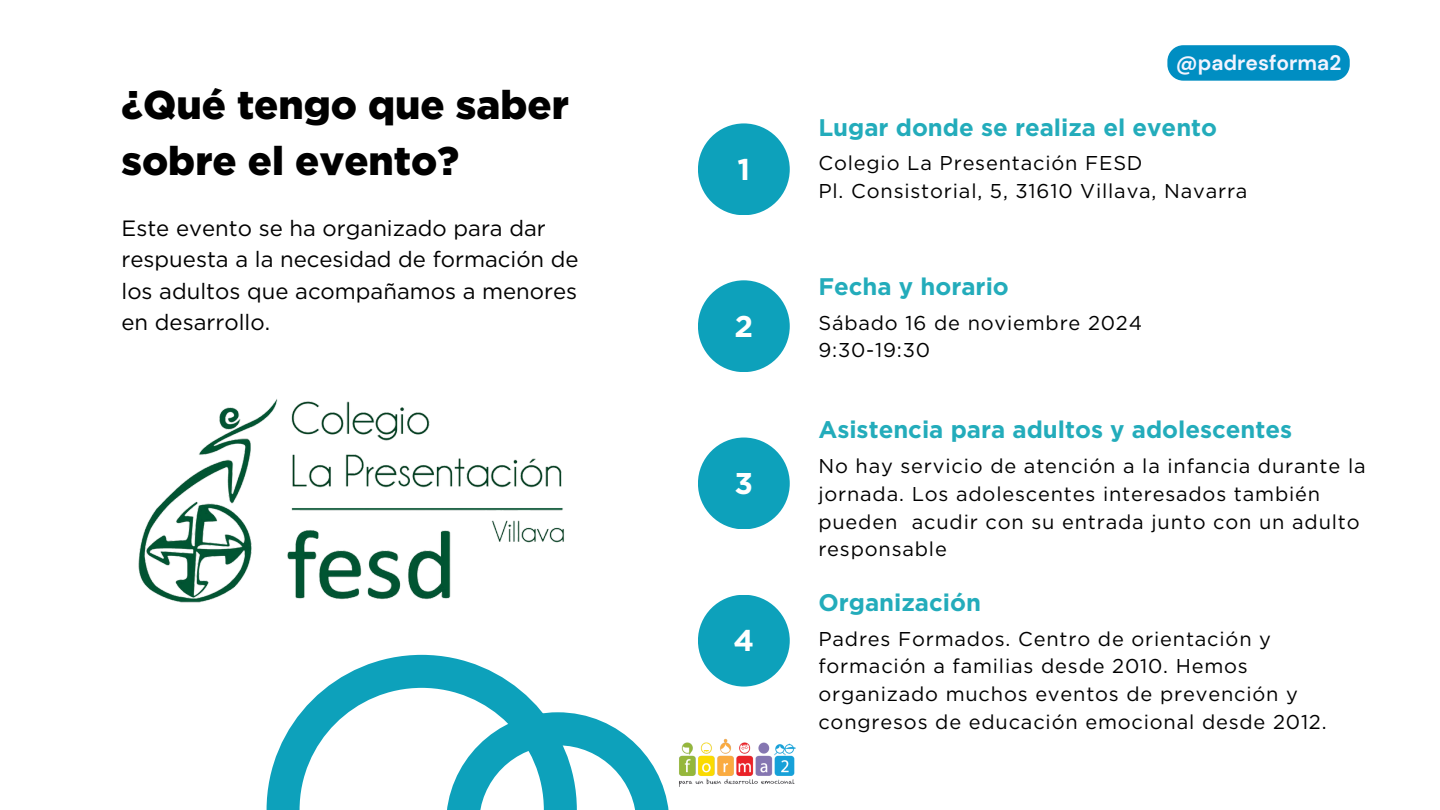
<style>
.page{position:relative;width:1440px;height:810px;background:#fff}
.page>*{position:absolute;margin:0;border:0;box-sizing:border-box;transform-origin:0 0}
.t1{font:900 40px/55.5px "Gotham";color:#000}
.t2{font:700 30px "Gotham";color:#fff}
.t3{font:700 24px "Gotham";color:#23acbb}
.t4{font:22.1px/31.3px "Gotham";color:#000}
.t5{font:700 21px "DM Sans";color:#f2f4ff}
.t6{font:20px/27.8px "Gotham";letter-spacing:.04em;color:#000}
</style>
<div class="page">
<div style="left:698px;top:123px;width:92px;height:92px;background:#0da1bb;border-radius:50%"></div>
<div style="left:698px;top:280px;width:92px;height:92px;background:#0da1bb;border-radius:50%"></div>
<div style="left:698px;top:438px;width:92px;height:91px;background:#0da1bb;border-radius:50%"></div>
<div style="left:698px;top:595px;width:92px;height:92px;background:#0da1bb;border-radius:50%"></div>
<svg style="left:577px;top:714px;width:92px;height:96px"></svg>
<svg style="left:267px;top:655px;width:310px;height:155px"></svg>
<img style="left:679px;top:738px;width:117px;height:49px">
<img style="left:138px;top:399px;width:426px;height:204px">
<svg style="left:1167px;top:45px;width:183px;height:36px"></svg>
<p class="t1" style="left:122px;top:77px;width:449px">¿Qué tengo que saber sobre el evento?</p>
<p class="t4" style="left:122px;top:212px;width:459px">Este evento se ha organizado para dar respuesta a la necesidad de formación de los adultos que acompañamos a menores en desarrollo.</p>
<p class="t5" style="left:1176px;top:49px;width:167px">@padresforma2</p>
<p class="t3" style="left:818px;top:113px;width:400px">Lugar donde se realiza el evento</p>
<h4 class="t2" style="left:737px;top:151px;width:14px">1</h4>
<p class="t6" style="left:818px;top:149px;width:326px">Colegio La Presentación FESD</p>
<h2 class="t6" style="left:818px;top:177px;width:431px">Pl. Consistorial, 5, 31610 Villava, Navarra</h2>
<p class="t3" style="left:818px;top:272px;width:192px">Fecha y horario</p>
<h1 class="t2" style="left:734px;top:308px;width:20px">2</h1>
<p class="t6" style="left:818px;top:308px;width:325px">Sábado 16 de noviembre 2024</p>
<h2 class="t6" style="left:818px;top:336px;width:113px">9:30-19:30</h2>
<h2 class="t3" style="left:818px;top:415px;width:475px">Asistencia para adultos y adolescentes</h2>
<p class="t2" style="left:735px;top:465px;width:20px">3</p>
<p class="t6" style="left:818px;top:452px;width:549px">No hay servicio de atención a la infancia durante la jornada. Los adolescentes interesados también pueden acudir con su entrada junto con un adulto responsable</p>
<h2 class="t3" style="left:818px;top:588px;width:164px">Organización</h2>
<p class="t2" style="left:733px;top:622px;width:22px">4</p>
<p class="t6" style="left:818px;top:625px;width:510px">Padres Formados. Centro de orientación y formación a familias desde 2010. Hemos organizado muchos eventos de prevención y congresos de educación emocional desde 2012.</p>
</div>
